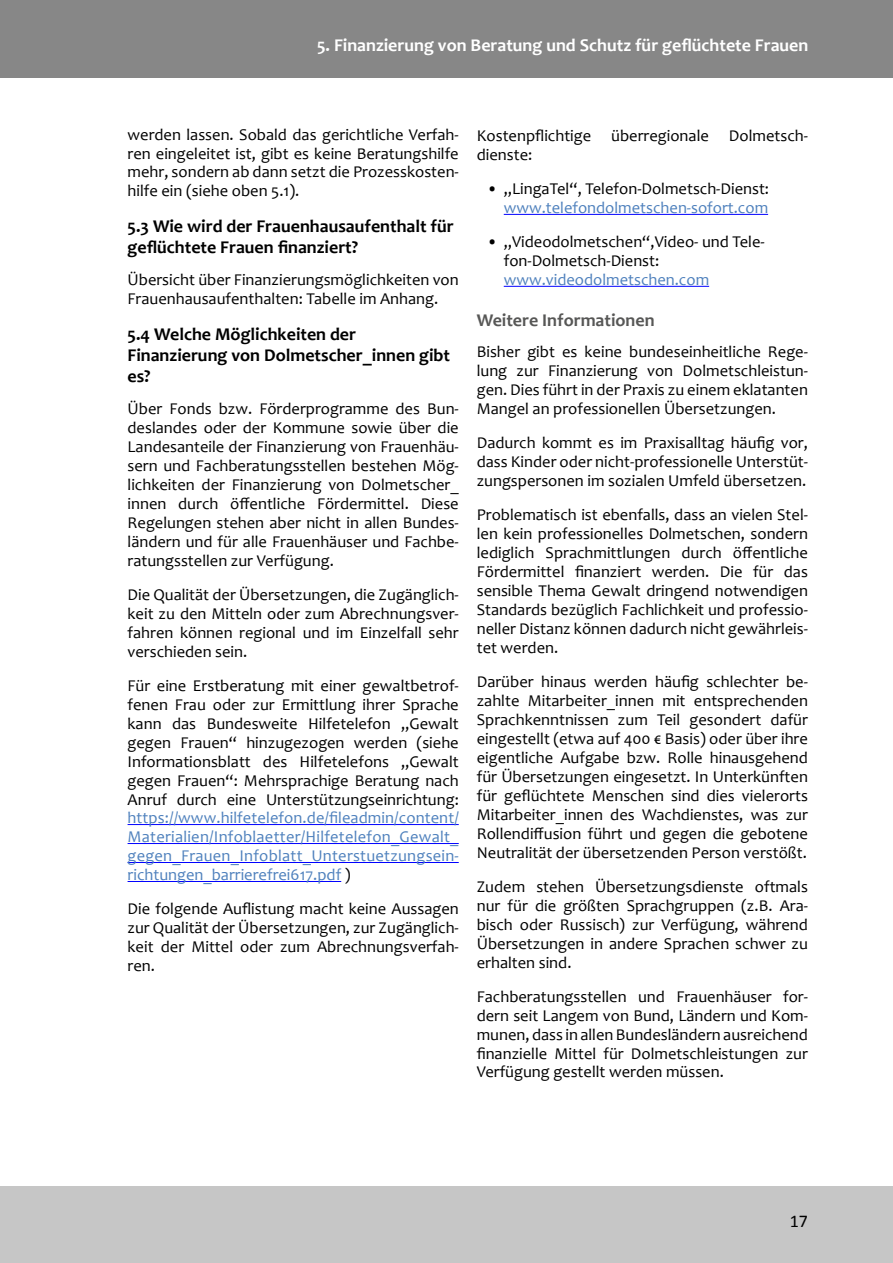
<style>
.page{position:relative;width:893px;height:1263px;background:#fff}
.page>*{position:absolute;margin:0;border:0;box-sizing:border-box;transform-origin:0 0}
.Heading_2{font:700 18px/21px "Candara";color:#000}
.t1{font:700 18px "Candara";color:#fff}
.Heading_3{font:700 18px "Candara";color:#575756}
.t2{font:18px "Calibri";color:#000}
.t3{font:16.5px/18.9px "Candara";color:#000;text-align:justify}
.s1{color:#4f81bd}
</style>
<div class="page">
<div style="left:0;top:1186px;width:893px;height:77px;background:#c6c6c6"></div>
<div style="left:0;top:0;width:893px;height:78px;background:#878787"></div>
<hr style="left:128px;top:824px;width:331px;height:1px;background:#00f">
<hr style="left:128px;top:843px;width:331px;height:1px;background:#00f">
<hr style="left:128px;top:862px;width:331px;height:1px;background:#00f">
<hr style="left:128px;top:881px;width:213px;height:1px;background:#00f">
<hr style="left:504px;top:214px;width:264px;height:1px;background:#00f">
<hr style="left:504px;top:286px;width:205px;height:1px;background:#00f">
<p class="t1" style="left:317px;top:34px;width:493px">5. Finanzierung von Beratung und Schutz für geflüchtete Frauen</p>
<p class="t3" style="left:128px;top:124px;width:333px">werden lassen. Sobald das gerichtliche Verfah&shy;ren eingeleitet ist, gibt es keine Beratungshilfe mehr, sondern ab dann setzt die Prozesskosten&shy;hilfe ein (siehe oben 5.1).</p>
<h2 class="Heading_2" style="left:128px;top:216px;width:328px">5.3 Wie wird der Frauenhausaufenthalt für geflüchtete Frauen finanziert?</h2>
<p class="t3" style="left:128px;top:270px;width:333px">Übersicht über Finanzierungsmöglichkeiten von<br>Frauenhausaufenthalten: Tabelle im Anhang.</p>
<h2 class="Heading_2" style="left:128px;top:324px;width:324px">5.4 Welche Möglichkeiten der<br>Finanzierung von Dolmetscher_innen gibt es?</h2>
<p class="t3" style="left:128px;top:399px;width:333px">Über Fonds bzw. Förderprogramme des Bun&shy;deslandes oder der Kommune sowie über die Landesanteile der Finanzierung von Frauenhäu&shy;sern und Fachberatungsstellen bestehen Mög&shy;lichkeiten der Finanzierung von Dolmetscher_ innen durch öffentliche Fördermittel. Diese Regelungen stehen aber nicht in allen Bundes&shy;ländern und für alle Frauenhäuser und Fachbe&shy;ratungsstellen zur Verfügung.</p>
<p class="t3" style="left:128px;top:585px;width:333px">Die Qualität der Übersetzungen, die Zugänglich&shy;keit zu den Mitteln oder zum Abrechnungsver&shy;fahren können regional und im Einzelfall sehr verschieden sein.</p>
<p class="t3" style="left:128px;top:676px;width:333px">Für eine Erstberatung mit einer gewaltbetrof&shy;fenen Frau oder zur Ermittlung ihrer Sprache kann das Bundesweite Hilfetelefon „Gewalt gegen Frauen“ hinzugezogen werden (siehe Informationsblatt des Hilfetelefons „Gewalt gegen Frauen“: Mehrsprachige Beratung nach Anruf durch eine Unterstützungseinrichtung: <span class="s1">https://www.hilfetelefon.de/fileadmin/content/ Materialien/Infoblaetter/Hilfetelefon_Gewalt_ gegen_Frauen_Infoblatt_Unterstuetzungsein&shy;richtungen_barrierefrei617.pdf</span> )</p>
<p class="t3" style="left:128px;top:899px;width:333px">Die folgende Auflistung macht keine Aussagen zur Qualität der Übersetzungen, zur Zugänglich&shy;keit der Mittel oder zum Abrechnungsverfah&shy;ren.</p>
<p class="t3" style="left:477px;top:126px;width:333px">Kostenpflichtige überregionale Dolmetsch&shy;dienste:</p>
<p class="t3" style="left:487px;top:179px;width:284px;text-align:right">• „LingaTel“, Telefon-Dolmetsch-Dienst: <span class="s1">www.telefondolmetschen-sofort.com</span></p>
<p class="t3" style="left:504px;top:232px;width:262px;text-align:left;text-indent:-17px">• „Videodolmetschen“,Video- und Tele&shy;fon-Dolmetsch-Dienst: <span class="s1">www.videodolmetschen.com</span></p>
<h3 class="Heading_3" style="left:477px;top:308px;width:179px">Weitere Informationen</h3>
<p class="t3" style="left:477px;top:342px;width:333px">Bisher gibt es keine bundeseinheitliche Rege&shy;lung zur Finanzierung von Dolmetschleistun&shy;gen. Dies führt in der Praxis zu einem eklatanten Mangel an professionellen Übersetzungen.</p>
<p class="t3" style="left:477px;top:433px;width:333px">Dadurch kommt es im Praxisalltag häufig vor, dass Kinder oder nicht-professionelle Unterstüt&shy;zungspersonen im sozialen Umfeld übersetzen.</p>
<p class="t3" style="left:477px;top:505px;width:333px">Problematisch ist ebenfalls, dass an vielen Stel&shy;len kein professionelles Dolmetschen, sondern lediglich Sprachmittlungen durch öffentliche Fördermittel finanziert werden. Die für das sensible Thema Gewalt dringend notwendigen Standards bezüglich Fachlichkeit und professio&shy;neller Distanz können dadurch nicht gewährleis&shy;tet werden.</p>
<p class="t3" style="left:477px;top:672px;width:333px">Darüber hinaus werden häufig schlechter be&shy;zahlte Mitarbeiter_innen mit entsprechenden Sprachkenntnissen zum Teil gesondert dafür eingestellt (etwa auf 400 € Basis) oder über ihre eigentliche Aufgabe bzw. Rolle hinausgehend für Übersetzungen eingesetzt. In Unterkünften für geflüchtete Menschen sind dies vielerorts Mitarbeiter_innen des Wachdienstes, was zur Rollendiffusion führt und gegen die gebotene Neutralität der übersetzenden Person verstößt.</p>
<p class="t3" style="left:477px;top:877px;width:333px">Zudem stehen Übersetzungsdienste oftmals nur für die größten Sprachgruppen (z.B. Ara&shy;bisch oder Russisch) zur Verfügung, während Übersetzungen in andere Sprachen schwer zu erhalten sind.</p>
<p class="t3" style="left:477px;top:986px;width:333px">Fachberatungsstellen und Frauenhäuser for&shy;dern seit Langem von Bund, Ländern und Kom&shy;munen, dass in allen Bundesländern ausreichend finanzielle Mittel für Dolmetschleistungen zur Verfügung gestellt werden müssen.</p>
<p class="t2" style="left:790px;top:1208px;width:20px">17</p>
</div>
